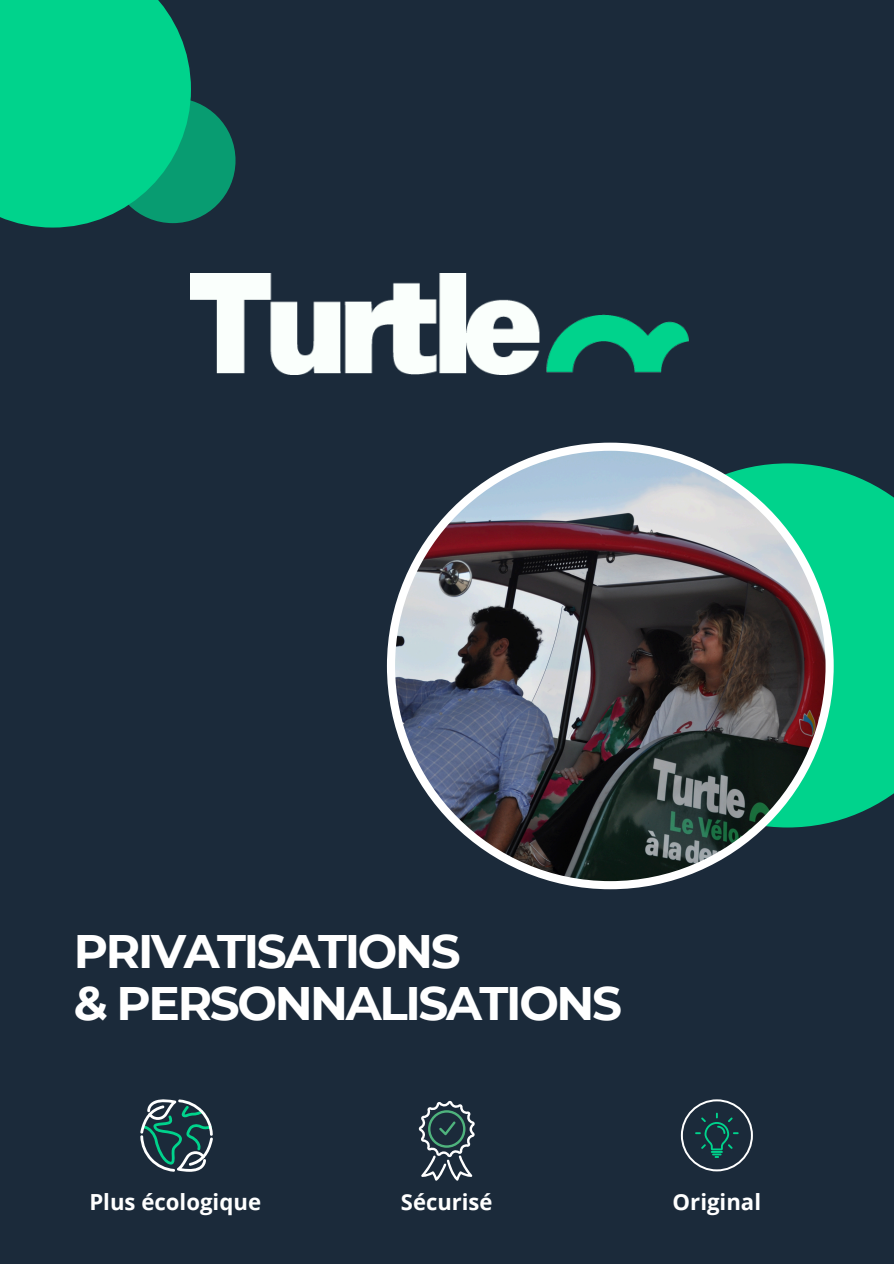
<style>
.page{position:relative;width:894px;height:1264px;background:#fff}
.page>*{position:absolute;margin:0;border:0;box-sizing:border-box;transform-origin:0 0}
.t1{font:700 46.95px "Montserrat";letter-spacing:-.05em;color:#fff}
.t2{font:700 22.2px "Open Sans";color:#fff}
.t3{font:700 22.05px "Open Sans";color:#fff}
</style>
<div class="page">
<div style="left:0;top:0;width:893px;height:1263px;background:#1b2a3a"></div>
<div style="left:0;top:0;width:191px;height:227px;background:#00d38c"></div>
<svg style="left:833px;top:469px;width:60px;height:353px;background:#02c887"></svg>
<img style="left:387px;top:442px;width:446px;height:447px">
<svg style="left:110px;top:98px;width:125px;height:125px;fill:#089c71"></svg>
<img style="left:191px;top:274px;width:498px;height:100px">
<svg style="left:680px;top:1099px;width:72px;height:72px"></svg>
<svg style="left:140px;top:1099px;width:73px;height:72px"></svg>
<svg style="left:418px;top:1100px;width:56px;height:80px"></svg>
<p class="t1" style="left:74px;top:922px;width:388px">PRIVATISATIONS</p>
<p class="t1" style="left:74px;top:974px;width:549px">&amp; PERSONNALISATIONS</p>
<p class="t2" style="left:89px;top:1186px;width:173px">Plus écologique</p>
<h1 class="t2" style="left:672px;top:1186px;width:90px">Original</h1>
<p class="t3" style="left:401px;top:1186px;width:93px">Sécurisé</p>
</div>
